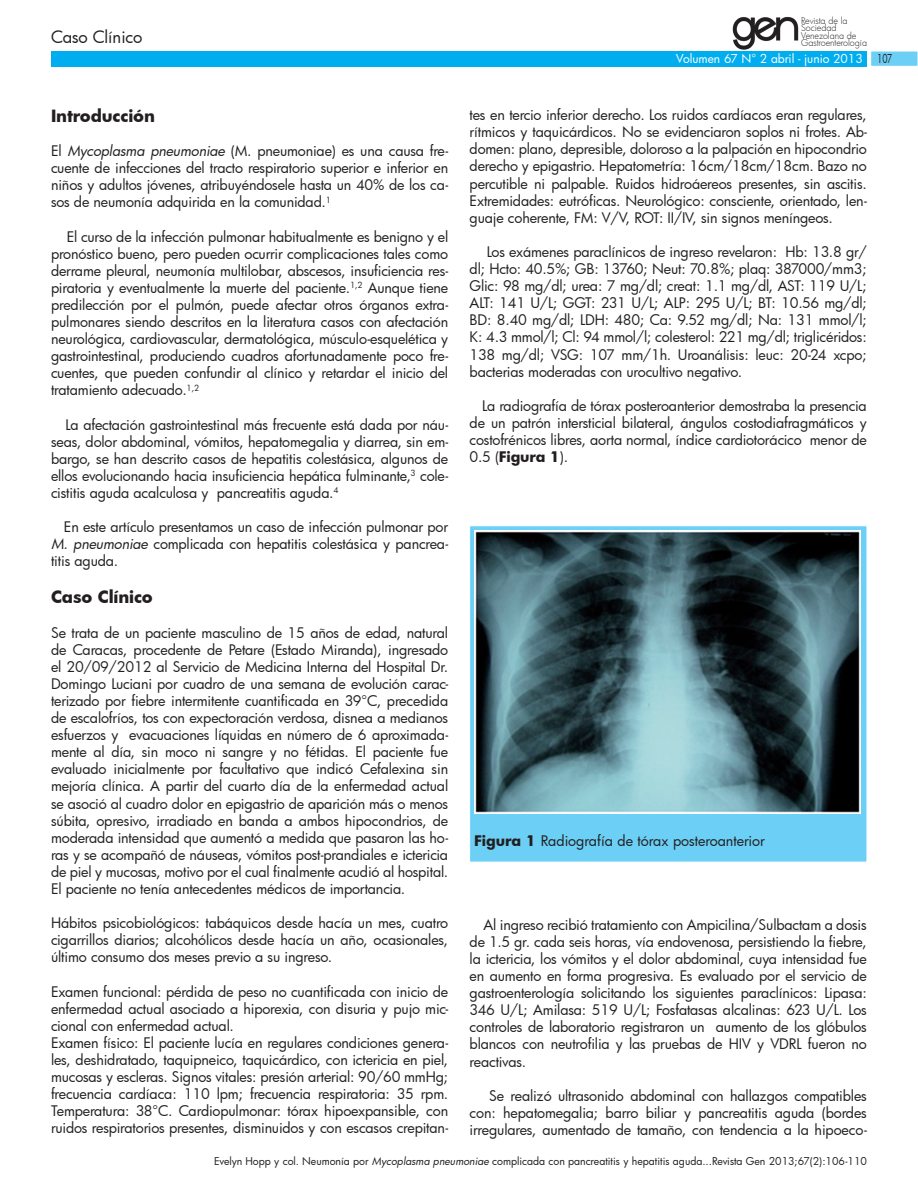
<style>
.page{position:relative;width:918px;height:1188px;background:#fff}
.page>*{position:absolute;margin:0;border:0;box-sizing:border-box;transform-origin:0 0}
.t1{font:700 16.5px "Futura";letter-spacing:-.01em;color:#231f20}
.t2{font:16.5px "Futura";letter-spacing:-.005em;color:#231f20}
.t3{font:14.25px/17.1px "Futura";letter-spacing:-.01em;color:#231f20;text-align:justify}
.t4{font:12px "Futura";color:#fff}
.t5{font:10.5px "Futura";color:#231f20}
.t6{font:300 9px/7.5px "Futura";letter-spacing:-.005em;color:#231f20}
.s1{color:#231f20}
.s2{font-weight:700}
.s3{font-style:italic}
</style>
<div class="page">
<div style="left:871px;top:51px;width:47px;height:15px;background:#6bcff6"></div>
<div style="left:51px;top:51px;width:816px;height:15px;background:#00aeef"></div>
<img style="left:732px;top:16px;width:66px;height:34px">
<div style="left:470px;top:526px;width:397px;height:336px;background:#6bcff6"></div>
<img style="left:474px;top:530px;width:387px;height:284px">
<p class="t2" style="left:51px;top:26px;width:93px">Caso Clínico</p>
<p class="t6" style="left:801px;top:17px;width:67px">Revista de la<br>Sociedad<br>Venezolana de<br>Gastroenterología</p>
<p class="t4" style="left:676px;top:51px;width:217px">Volumen 67 N° 2 abril - junio 2013 <span class="s1">107</span></p>
<p class="t3" style="left:470px;top:106px;width:399px">tes en tercio inferior derecho. Los ruidos cardíacos eran regulares, rítmicos y taquicárdicos. No se evidenciaron soplos ni frotes. Ab&shy;domen: plano, depresible, doloroso a la palpación en hipocondrio derecho y epigastrio. Hepatometría: 16cm/18cm/18cm. Bazo no percutible ni palpable. Ruidos hidroáereos presentes, sin ascitis.<br>Extremidades: eutróficas. Neurológico: consciente, orientado, len&shy;guaje coherente, FM: V/V, ROT: II/IV, sin signos meníngeos.</p>
<p class="t3" style="left:470px;top:243px;width:399px;text-indent:17px">Los exámenes paraclínicos de ingreso revelaron: Hb: 13.8 gr/ dl; Hcto: 40.5%; GB: 13760; Neut: 70.8%; plaq: 387000/mm3; Glic: 98 mg/dl; urea: 7 mg/dl; creat: 1.1 mg/dl, AST: 119 U/L; ALT: 141 U/L; GGT: 231 U/L; ALP: 295 U/L; BT: 10.56 mg/dl; BD: 8.40 mg/dl; LDH: 480; Ca: 9.52 mg/dl; Na: 131 mmol/l; K: 4.3 mmol/l; Cl: 94 mmol/l; colesterol: 221 mg/dl; triglicéridos:<br>138 mg/dl; VSG: 107 mm/1h. Uroanálisis: leuc: 20-24 xcpo; bacterias moderadas con urocultivo negativo.</p>
<p class="t3" style="left:470px;top:397px;width:399px;text-indent:13px">La radiografía de tórax posteroanterior demostraba la presencia de un patrón intersticial bilateral, ángulos costodiafragmáticos y costofrénicos libres, aorta normal, índice cardiotorácico menor de 0.5 (<span class="s2">Figura 1</span>).</p>
<p class="t1" style="left:51px;top:104px;width:105px">Introducción</p>
<p class="t3" style="left:51px;top:142px;width:399px">El <span class="s3">Mycoplasma pneumoniae</span> (M. pneumoniae) es una causa fre&shy;cuente de infecciones del tracto respiratorio superior e inferior en niños y adultos jóvenes, atribuyéndosele hasta un 40% de los ca&shy;sos de neumonía adquirida en la comunidad.<sup>1</sup></p>
<p class="t3" style="left:51px;top:227px;width:399px;text-indent:16px">El curso de la infección pulmonar habitualmente es benigno y el pronóstico bueno, pero pueden ocurrir complicaciones tales como derrame pleural, neumonía multilobar, abscesos, insuficiencia res&shy;piratoria y eventualmente la muerte del paciente.<sup>1,2</sup> Aunque tiene predilección por el pulmón, puede afectar otros órganos extra&shy;pulmonares siendo descritos en la literatura casos con afectación neurológica, cardiovascular, dermatológica, músculo-esquelética y gastrointestinal, produciendo cuadros afortunadamente poco fre&shy;cuentes, que pueden confundir al clínico y retardar el inicio del tratamiento adecuado.<sup>1,2</sup></p>
<p class="t3" style="left:51px;top:416px;width:399px;text-indent:14px">La afectación gastrointestinal más frecuente está dada por náu&shy;seas, dolor abdominal, vómitos, hepatomegalia y diarrea, sin em&shy;bargo, se han descrito casos de hepatitis colestásica, algunos de ellos evolucionando hacia insuficiencia hepática fulminante,<sup>3</sup> cole&shy;cistitis aguda acalculosa y pancreatitis aguda.<sup>4</sup></p>
<p class="t3" style="left:51px;top:518px;width:399px;text-indent:13px">En este artículo presentamos un caso de infección pulmonar por <span class="s3">M. pneumoniae</span> complicada con hepatitis colestásica y pancrea&shy;titis aguda.</p>
<p class="t1" style="left:51px;top:586px;width:103px">Caso Clínico</p>
<p class="t3" style="left:51px;top:623px;width:399px">Se trata de un paciente masculino de 15 años de edad, natural de Caracas, procedente de Petare (Estado Miranda), ingresado el 20/09/2012 al Servicio de Medicina Interna del Hospital Dr.<br>Domingo Luciani por cuadro de una semana de evolución carac&shy;terizado por fiebre intermitente cuantificada en 39°C, precedida de escalofríos, tos con expectoración verdosa, disnea a medianos esfuerzos y evacuaciones líquidas en número de 6 aproximada&shy;mente al día, sin moco ni sangre y no fétidas. El paciente fue evaluado inicialmente por facultativo que indicó Cefalexina sin mejoría clínica. A partir del cuarto día de la enfermedad actual se asoció al cuadro dolor en epigastrio de aparición más o menos súbita, opresivo, irradiado en banda a ambos hipocondrios, de moderada intensidad que aumentó a medida que pasaron las ho&shy;ras y se acompañó de náuseas, vómitos post-prandiales e ictericia de piel y mucosas, motivo por el cual finalmente acudió al hospital.<br>El paciente no tenía antecedentes médicos de importancia.</p>
<p class="t3" style="left:51px;top:914px;width:399px">Hábitos psicobiológicos: tabáquicos desde hacía un mes, cuatro cigarrillos diarios; alcohólicos desde hacía un año, ocasionales, último consumo dos meses previo a su ingreso.</p>
<p class="t3" style="left:51px;top:983px;width:399px">Examen funcional: pérdida de peso no cuantificada con inicio de enfermedad actual asociado a hiporexia, con disuria y pujo mic&shy;cional con enfermedad actual.</p>
<p class="t3" style="left:51px;top:1034px;width:399px">Examen físico: El paciente lucía en regulares condiciones genera&shy;les, deshidratado, taquipneico, taquicárdico, con ictericia en piel, mucosas y escleras. Signos vitales: presión arterial: 90/60 mmHg; frecuencia cardíaca: 110 lpm; frecuencia respiratoria: 35 rpm.<br>Temperatura: 38°C. Cardiopulmonar: tórax hipoexpansible, con ruidos respiratorios presentes, disminuidos y con escasos crepitan-</p>
<p class="t3" style="left:474px;top:832px;width:292px"><span class="s2">Figura 1</span> Radiografía de tórax posteroanterior</p>
<p class="t3" style="left:470px;top:916px;width:399px;text-indent:14px">Al ingreso recibió tratamiento con Ampicilina/Sulbactam a dosis de 1.5 gr. cada seis horas, vía endovenosa, persistiendo la fiebre, la ictericia, los vómitos y el dolor abdominal, cuya intensidad fue en aumento en forma progresiva. Es evaluado por el servicio de gastroenterología solicitando los siguientes paraclínicos: Lipasa:<br>346 U/L; Amilasa: 519 U/L; Fosfatasas alcalinas: 623 U/L. Los controles de laboratorio registraron un aumento de los glóbulos blancos con neutrofilia y las pruebas de HIV y VDRL fueron no reactivas.</p>
<p class="t3" style="left:470px;top:1087px;width:399px;text-indent:20px">Se realizó ultrasonido abdominal con hallazgos compatibles con: hepatomegalia; barro biliar y pancreatitis aguda (bordes irregulares, aumentado de tamaño, con tendencia a la hipoeco-</p>
<p class="t5" style="left:214px;top:1154px;width:654px">Evelyn Hopp y col. Neumonía por <span class="s3">Mycoplasma pneumoniae</span> complicada con pancreatitis y hepatitis aguda...Revista Gen 2013;67(2):106-110</p>
</div>
